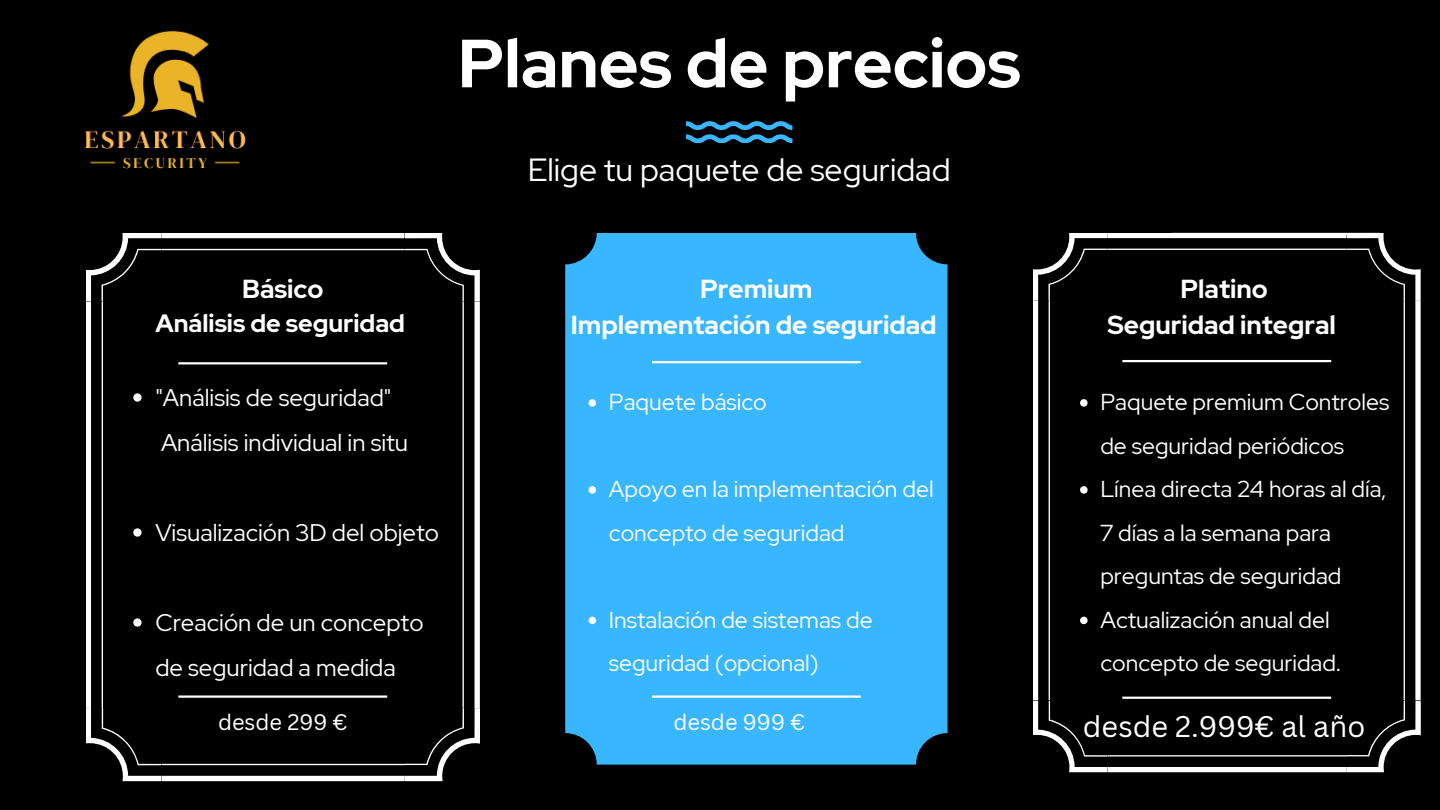
<style>
.page{position:relative;width:1440px;height:810px;background:#000}
.page>*{position:absolute;margin:0;border:0;box-sizing:border-box;transform-origin:0 0}
.t1{font:700 68px "Red Hat Display";color:#fff}
.t2{font:32px "Red Hat Display";color:#fff}
.t3{font:29.1px "Canva Sans";color:#fff}
.t4{font:700 26px/36px "Red Hat Display";color:#fff;text-align:center}
.t5{font:700 25px "Red Hat Display";color:#fff}
.t6{font:24px/45px "Red Hat Display";color:#fff}
.t7{font:23px/43.5px "Red Hat Display";color:#fff}
.t8{font:21.9px "Canva Sans";color:#fff}
</style>
<div class="page">
<div style="left:565px;top:233px;width:383px;height:531px;background:#38b6ff;border-radius:32px"></div>
<svg style="left:1033px;top:233px;width:387px;height:539px"></svg>
<svg style="left:86px;top:233px;width:394px;height:548px"></svg>
<hr style="left:652px;top:361px;width:209px;height:2px;background:#fff">
<hr style="left:178px;top:362px;width:209px;height:2px;background:#fff">
<hr style="left:1171px;top:233px;width:209px;height:2px;background:#fff">
<svg style="left:686px;top:121px;width:106px;height:22px"></svg>
<img style="left:85px;top:30px;width:307px;height:295px">
<svg style="left:589px;top:399px;width:7px;height:8px"></svg>
<svg style="left:589px;top:486px;width:7px;height:8px"></svg>
<svg style="left:589px;top:617px;width:7px;height:7px"></svg>
<svg style="left:133px;top:393px;width:9px;height:9px"></svg>
<svg style="left:133px;top:528px;width:9px;height:9px"></svg>
<svg style="left:133px;top:618px;width:9px;height:9px"></svg>
<svg style="left:1080px;top:399px;width:8px;height:8px"></svg>
<svg style="left:1080px;top:486px;width:8px;height:8px"></svg>
<svg style="left:1080px;top:617px;width:8px;height:7px"></svg>
<hr style="left:1122px;top:360px;width:209px;height:2px;background:#fff">
<hr style="left:652px;top:695px;width:209px;height:3px;background:#fff">
<hr style="left:178px;top:695px;width:209px;height:3px;background:#fff">
<hr style="left:1122px;top:697px;width:209px;height:2px;background:#fff">
<h1 class="t1" style="left:458px;top:18px;width:564px">Planes de precios</h1>
<h2 class="t4" style="left:242px;top:271px;width:83px">Básico</h2>
<h2 class="t5" style="left:156px;top:307px;width:251px">Análisis de seguridad</h2>
<p class="t6" style="left:155px;top:375px;width:238px">"Análisis de seguridad"</p>
<p class="t6" style="left:161px;top:420px;width:249px">Análisis individual in situ</p>
<h3 class="t6" style="left:155px;top:510px;width:285px">Visualización 3D del objeto</h3>
<p class="t6" style="left:155px;top:600px;width:270px">Creación de un concepto de seguridad a medida</p>
<h3 class="t2" style="left:528px;top:148px;width:424px">Elige tu paquete de seguridad</h3>
<p class="t4" style="left:571px;top:271px;width:367px">Premium<br>Implementación de seguridad</p>
<p class="t7" style="left:609px;top:380px;width:159px">Paquete básico</p>
<h4 class="t7" style="left:609px;top:467px;width:326px">Apoyo en la implementación del concepto de seguridad</h4>
<p class="t7" style="left:609px;top:598px;width:265px">Instalación de sistemas de seguridad (opcional)</p>
<h3 class="t4" style="left:1107px;top:271px;width:230px">Platino<br>Seguridad integral</h3>
<p class="t7" style="left:1100px;top:380px;width:290px">Paquete premium Controles de seguridad periódicos</p>
<p class="t7" style="left:1100px;top:467px;width:287px">Línea directa 24 horas al día,<br>7 días a la semana para preguntas de seguridad</p>
<p class="t7" style="left:1100px;top:598px;width:242px">Actualización anual del concepto de seguridad.</p>
<p class="t8" style="left:218px;top:706px;width:131px">desde 299 €</p>
<p class="t8" style="left:673px;top:706px;width:133px">desde 999 €</p>
<p class="t3" style="left:1083px;top:706px;width:284px">desde 2.999€ al año</p>
</div>
